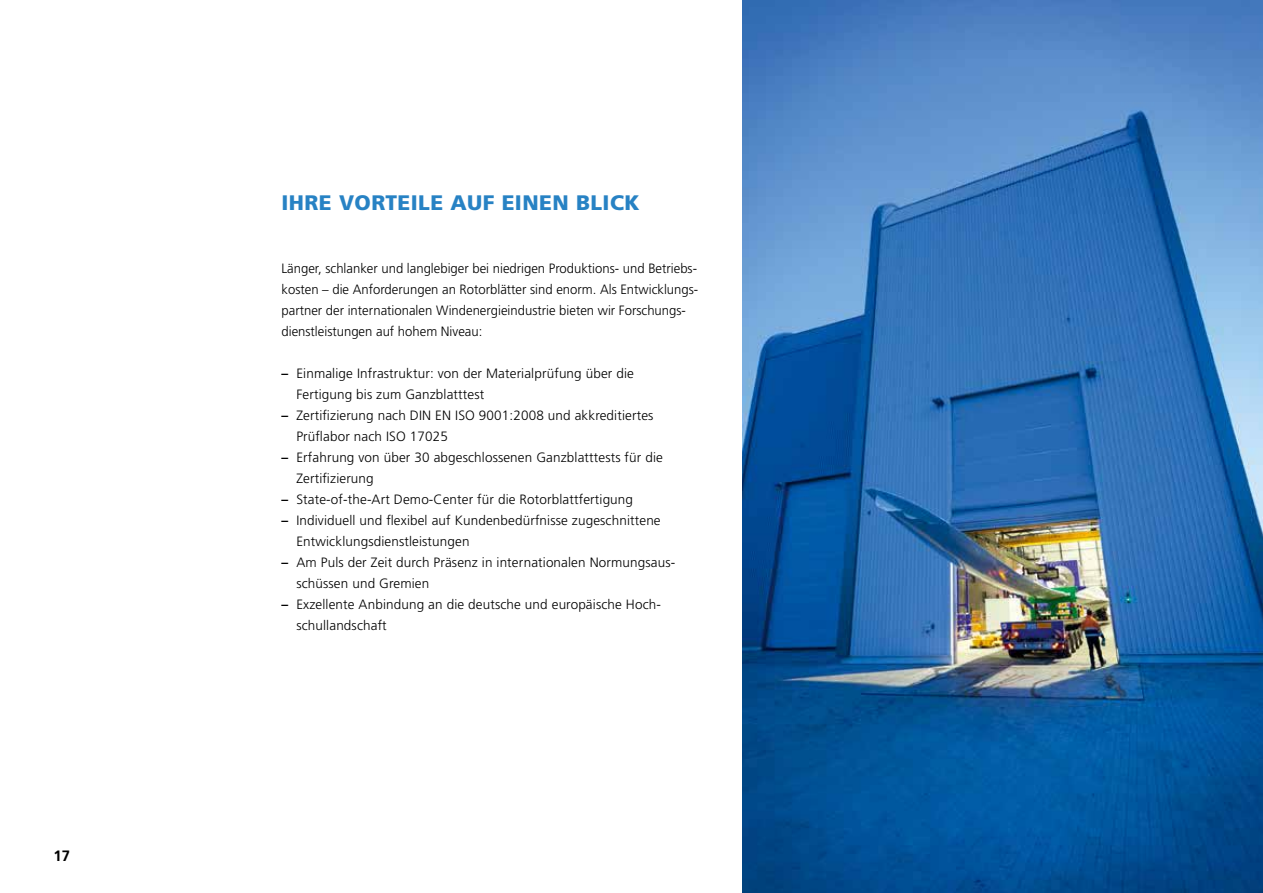
<style>
.page{position:relative;width:1263px;height:893px;background:#fff}
.page>*{position:absolute;margin:0;border:0;box-sizing:border-box;transform-origin:0 0}
.t1{font:900 21px "Frutiger";letter-spacing:.02em;color:#2782c4}
.t2{font:700 15px "Frutiger";color:#000}
.t3{font:300 13.5px/21px "Frutiger";letter-spacing:.01em;color:#000}
.s1{font-family:"Frutiger LT Com";font-weight:700}
</style>
<div class="page">
<img style="left:742px;top:0;width:521px;height:893px">
<p class="t2" style="left:54px;top:847px;width:18px">17</p>
<h1 class="t1" style="left:281px;top:190px;width:360px">IHRE VORTEILE AUF EINEN BLICK</h1>
<p class="t3" style="left:281px;top:258px;width:418px">Länger, schlanker und langlebiger bei niedrigen Produktions- und Betriebs&shy;kosten – die Anforderungen an Rotorblätter sind enorm. Als Entwicklungs&shy;partner der internationalen Windenergieindustrie bieten wir Forschungs&shy;dienstleistungen auf hohem Niveau:</p>
<p class="t3" style="left:296px;top:363px;width:339px;text-indent:-15px"><span class="s1">–</span> Einmalige Infrastruktur: von der Materialprüfung über die<br>Fertigung bis zum Ganzblatttest</p>
<p class="t3" style="left:296px;top:405px;width:359px;text-indent:-15px"><span class="s1">–</span> Zertifizierung nach DIN EN ISO 9001:2008 und akkreditiertes<br>Prüflabor nach ISO 17025</p>
<p class="t3" style="left:296px;top:447px;width:368px;text-indent:-15px"><span class="s1">–</span> Erfahrung von über 30 abgeschlossenen Ganzblatttests für die<br>Zertifizierung</p>
<p class="t3" style="left:281px;top:489px;width:353px"><span class="s1">–</span> State-of-the-Art Demo-Center für die Rotorblattfertigung</p>
<p class="t3" style="left:296px;top:510px;width:366px;text-indent:-15px"><span class="s1">–</span> Individuell und flexibel auf Kundenbedürfnisse zugeschnittene<br>Entwicklungsdienstleistungen</p>
<p class="t3" style="left:296px;top:552px;width:380px;text-indent:-15px"><span class="s1">–</span> Am Puls der Zeit durch Präsenz in internationalen Normungsaus&shy;schüssen und Gremien</p>
<p class="t3" style="left:296px;top:594px;width:366px;text-indent:-15px"><span class="s1">–</span> Exzellente Anbindung an die deutsche und europäische Hoch&shy;schullandschaft</p>
</div>
